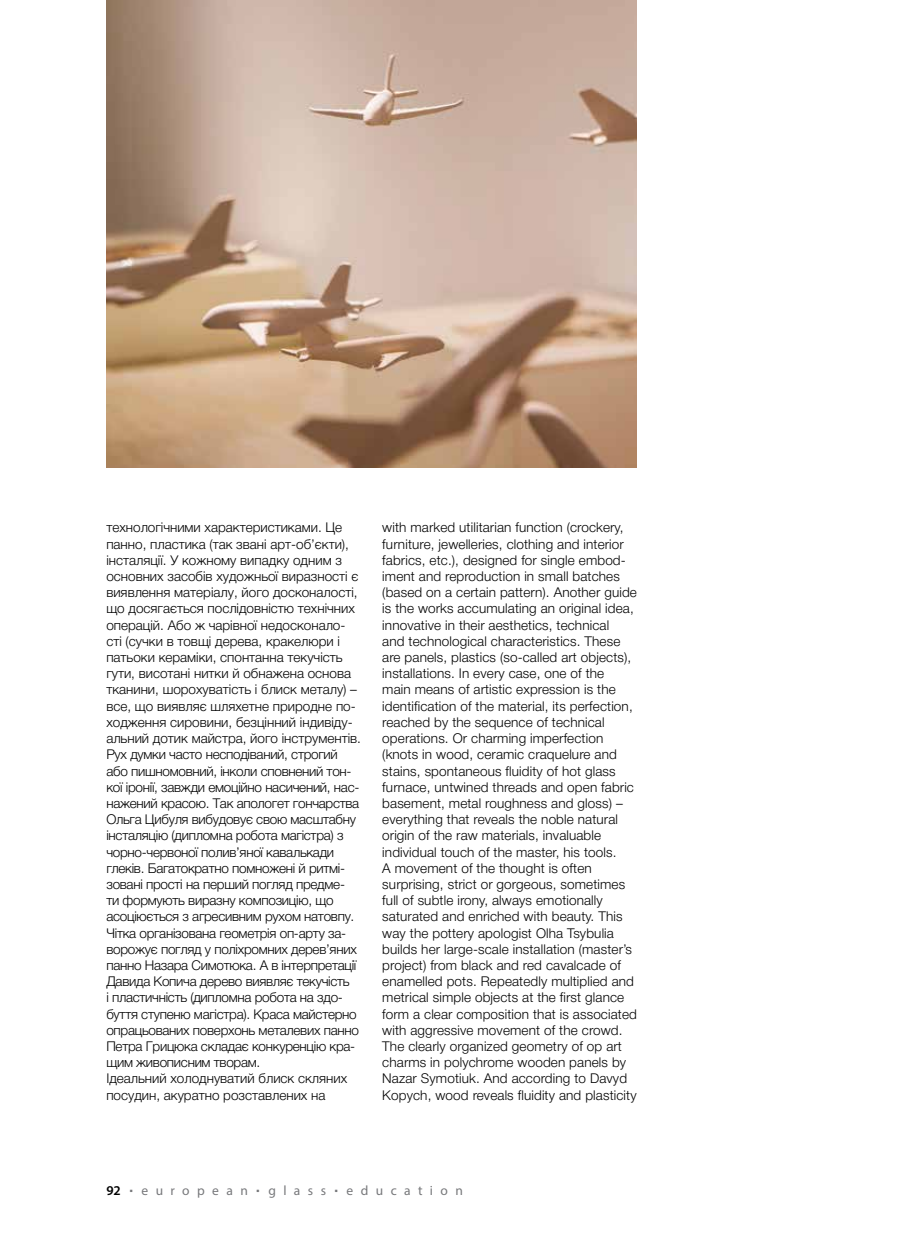
<style>
.page{position:relative;width:915px;height:1255px;background:#fff}
.page>*{position:absolute;margin:0;border:0;box-sizing:border-box;transform-origin:0 0}
.t1{font:300 13.5px/16.2px "Helvetica Neue Cyr";color:#000}
.t2{font:300 13.5px/16.2px "Helvetica Neue Cyr";letter-spacing:-.02em;color:#000}
.t3{font:13.5px "Myriad Pro";letter-spacing:.55em;color:#77787b}
.s1{font-weight:600;color:#000}
.s2{font-family:"Calibri";font-weight:300}
</style>
<div class="page">
<img style="left:106px;top:0;width:530px;height:468px">
<p class="t2" style="left:106px;top:519px;width:256px">технологічними характеристиками. Це панно, пластика (так звані арт-об’єкти), інсталяції. У кожному випадку одним з основних засобів художньої виразності є виявлення матеріалу, його досконалості, що досягається послідовністю технічних операцій. Або ж чарівної недосконало&shy;сті (сучки в товщі дерева, кракелюри і патьоки кераміки, спонтанна текучість гути, висотані нитки й обнажена основа тканини, шорохуватість і блиск металу) – все, що виявляє шляхетне природне по&shy;ходження сировини, безцінний індивіду&shy;альний дотик майстра, його інструментів.<br>Рух думки часто несподіваний, строгий або пишномовний, інколи сповнений тон&shy;кої іронії, завжди емоційно насичений, нас&shy;нажений красою. Так апологет гончарства Ольга Цибуля вибудовує свою масштабну інсталяцію (дипломна робота магістра) з чорно-червоної полив’яної кавалькади глеків. Багатократно помножені й ритмі&shy;зовані прості на перший погляд предме&shy;ти формують виразну композицію, що асоціюється з агресивним рухом натовпу.<br>Чітка організована геометрія оп-арту за&shy;ворожує погляд у поліхромних дерев’яних панно Назара Симотюка. А в інтерпретації Давида Копича дерево виявляє текучість<br>і пластичність (дипломна робота на здо&shy;буття ступеню магістра). Краса майстерно опрацьованих поверхонь металевих панно Петра Грицюка складає конкуренцію кра&shy;щим живописним творам.<br>Ідеальний холоднуватий блиск скляних посудин, акуратно розставлених на</p>
<p class="t1" style="left:382px;top:519px;width:256px">with marked utilitarian function (crockery, furniture, jewelleries, clothing and interior fabrics, etc.), designed for single embod&shy;iment and reproduction in small batches (based on a certain pattern). Another guide is the works accumulating an original idea, innovative in their aesthetics, technical<br>and technological characteristics. These are panels, plastics (so-called art objects), installations. In every case, one of the<br>main means of artistic expression is the identification of the material, its perfection, reached by the sequence of technical operations. Or charming imperfection (knots in wood, ceramic craquelure and stains, spontaneous fluidity of hot glass furnace, untwined threads and open fabric basement, metal roughness and gloss) – everything that reveals the noble natural origin of the raw materials, invaluable individual touch of the master, his tools.<br>A movement of the thought is often surprising, strict or gorgeous, sometimes full of subtle irony, always emotionally saturated and enriched with beauty. This way the pottery apologist Olha Tsybulia builds her large-scale installation (master’s project) from black and red cavalcade of enamelled pots. Repeatedly multiplied and metrical simple objects at the first glance form a clear composition that is associated with aggressive movement of the crowd.<br>The clearly organized geometry of op art charms in polychrome wooden panels by Nazar Symotiuk. And according to Davyd Kopych, wood reveals fluidity and plasticity</p>
<p class="t3" style="left:106px;top:1181px;width:358px"><span class="s1">92</span> <span class="s2">▪</span>european<span class="s2">▪</span>glass<span class="s2">▪</span>education</p>
</div>
